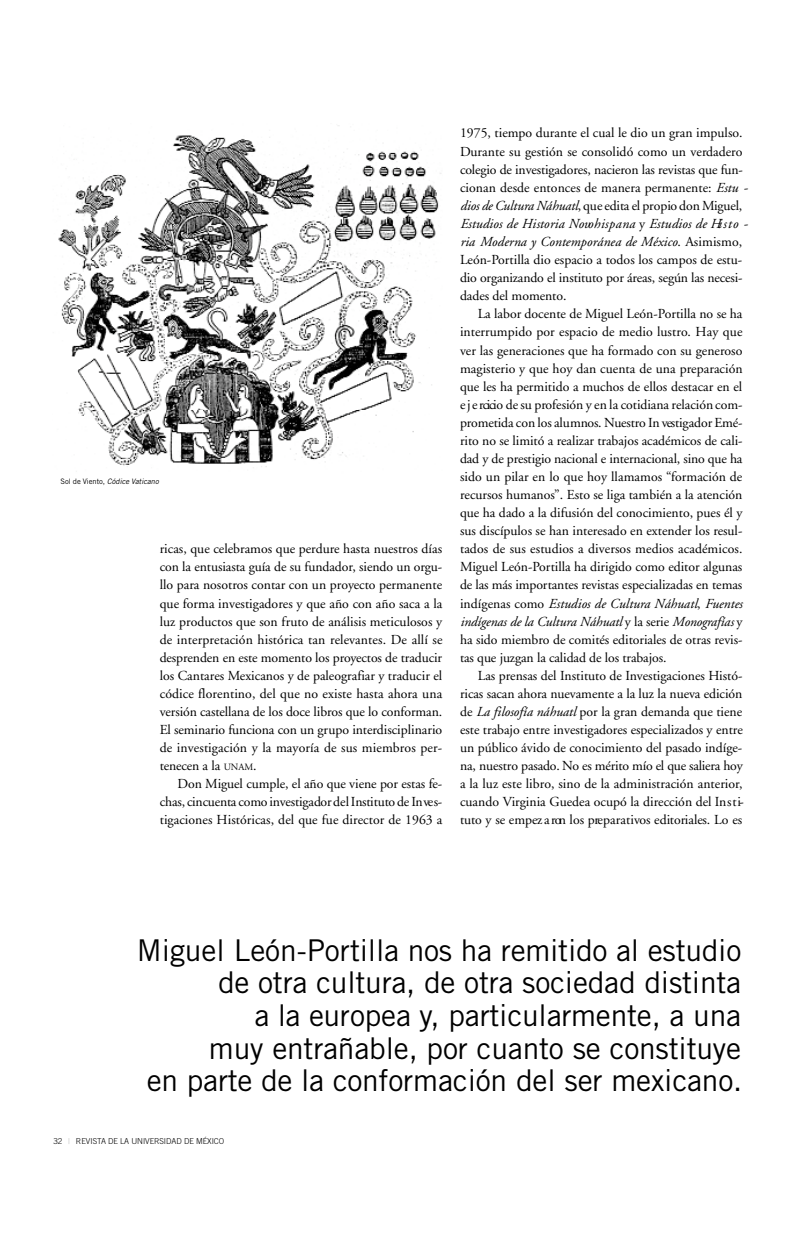
<style>
.page{position:relative;width:798px;height:1241px;background:#fff}
.page>*{position:absolute;margin:0;border:0;box-sizing:border-box;transform-origin:0 0}
.t1{font:30px/32.5px "Trade Gothic";letter-spacing:-.01em;color:#000;text-align:right}
.t2{font:13.75px/18.1px "Adobe Garamond";color:#000;text-align:justify}
.t3{font:300 8.12px "Trade Gothic";letter-spacing:-.01em;color:#000}
.t4{font:italic 7.5px "Trade Gothic";letter-spacing:-.005em;color:#000}
.s1{font-style:normal}
.s2{font-size:9.62px}
.s3{font-style:italic}
.s4{font-weight:400;color:#bfbfbf}
</style>
<div class="page">
<img style="left:58px;top:125px;width:383px;height:342px">
<p class="t4" style="left:61px;top:478px;width:100px"><span class="s1">Sol de Viento,</span> Códice Vaticano</p>
<p class="t2" style="left:160px;top:541px;width:284px">ricas, que celebramos que perdure hasta nuestros días con la entusiasta guía de su fundador, siendo un orgu&shy;llo para nosotros contar con un proyecto permanente que forma investigadores y que año con año saca a la luz productos que son fruto de análisis meticulosos y de interpretación histórica tan relevantes. De allí se desprenden en este momento los proyectos de traducir los Cantares Mexicanos y de paleografiar y traducir el códice florentino, del que no existe hasta ahora una versión castellana de los doce libros que lo conforman.<br>El seminario funciona con un grupo interdisciplinario de investigación y la mayoría de sus miembros per&shy;tenecen a la <span class="s2">UNAM</span>.</p>
<p class="t2" style="left:160px;top:776px;width:284px;text-indent:18px">Don Miguel cumple, el año que viene por estas fe&shy;chas, cincuenta como investigadordelInstituto de In ve s&shy;tigaciones Históricas, del que fue director de 1963 a</p>
<p class="t2" style="left:460px;top:125px;width:289px;text-align:left">1975, tiempo durante el cual le dio un gran impulso.<br>Durante su gestión se consolidó como un verdadero colegio de investigadores, nacieron las revistas que fun&shy;cionan desde entonces de manera permanente: <span class="s3">Estu - dios de Cu ltu ra Náhuatl</span>, queedita el propio donMig u e l, <span class="s3">Estudios de Historia Novo h isp a n a</span> y <span class="s3">Estudios de Hi s t o - ria Moderna y Contemporánea de México</span>. Asimismo, León-Portilla dio espacio a todos los campos de estu&shy;dio organizando el instituto por áreas, según las necesi&shy;dades del momento.</p>
<p class="t2" style="left:460px;top:306px;width:284px;text-indent:18px">La labor docente de Miguel León-Portilla no se ha interrumpido por espacio de medio lustro. Hay que ver las generaciones que ha formado con su generoso magisterio y que hoy dan cuenta de una preparación que les ha permitido a muchos de ellos destacar en el e j e rcicio de su profesión y en la cotidiana relación com&shy;p rometida con los alumnos. Nu e stro In vestigador Em é&shy;rito no se limitó a realizar trabajos académicos de cali&shy;dad y de prestigio nacional e internacional, sino que ha sido un pilar en lo que hoy llamamos “formación de recursos humanos”. Esto se liga también a la atención que ha dado a la difusión del conocimiento, pues él y sus discípulos se han interesado en extender los resul&shy;tados de sus estudios a diversos medios académicos.<br>Miguel León-Portilla ha dirigido como editor algunas de las más importantes revistas especializadas en temas indígenas como <span class="s3">Estudios de Cultura Náhuatl</span>, <span class="s3">Fuentes indígenas de la Cultura Náhuatl</span> y la serie <span class="s3">Monografías</span> y ha sido miembro de comités editoriales de otras revis&shy;tas que juzgan la calidad de los trabajos.</p>
<p class="t2" style="left:460px;top:667px;width:285px;text-indent:18px">Las prensas del Instituto de Investigaciones Histó&shy;ricas sacan ahora nuevamente a la luz la nueva edición de <span class="s3">La filosofía náhuatl</span> por la gran demanda que tiene este trabajo entre investigadores especializados y entre un público ávido de conocimiento del pasado indíge&shy;na, nuestro pasado. No es mérito mío el que saliera hoy a la luz este libro, sino de la administración anterior, cuando Virginia Guedea ocupó la dirección del In s t i&shy;tuto y se empez a ron los pre p a ra tivos editoriales. Lo es</p>
<h1 class="t1" style="left:137px;top:936px;width:606px">Miguel León-Portilla nos ha remitido al estudio de otra cultura, de otra sociedad distinta<br>a la europea y, particularmente, a una<br>muy entrañable, por cuanto se constituye<br>en parte de la conformación del ser mexicano.</h1>
<p class="t3" style="left:53px;top:1137px;width:172px">32 <span class="s4">|</span> REVISTA DE LA UNIVERSIDAD DE MÉXICO</p>
</div>
